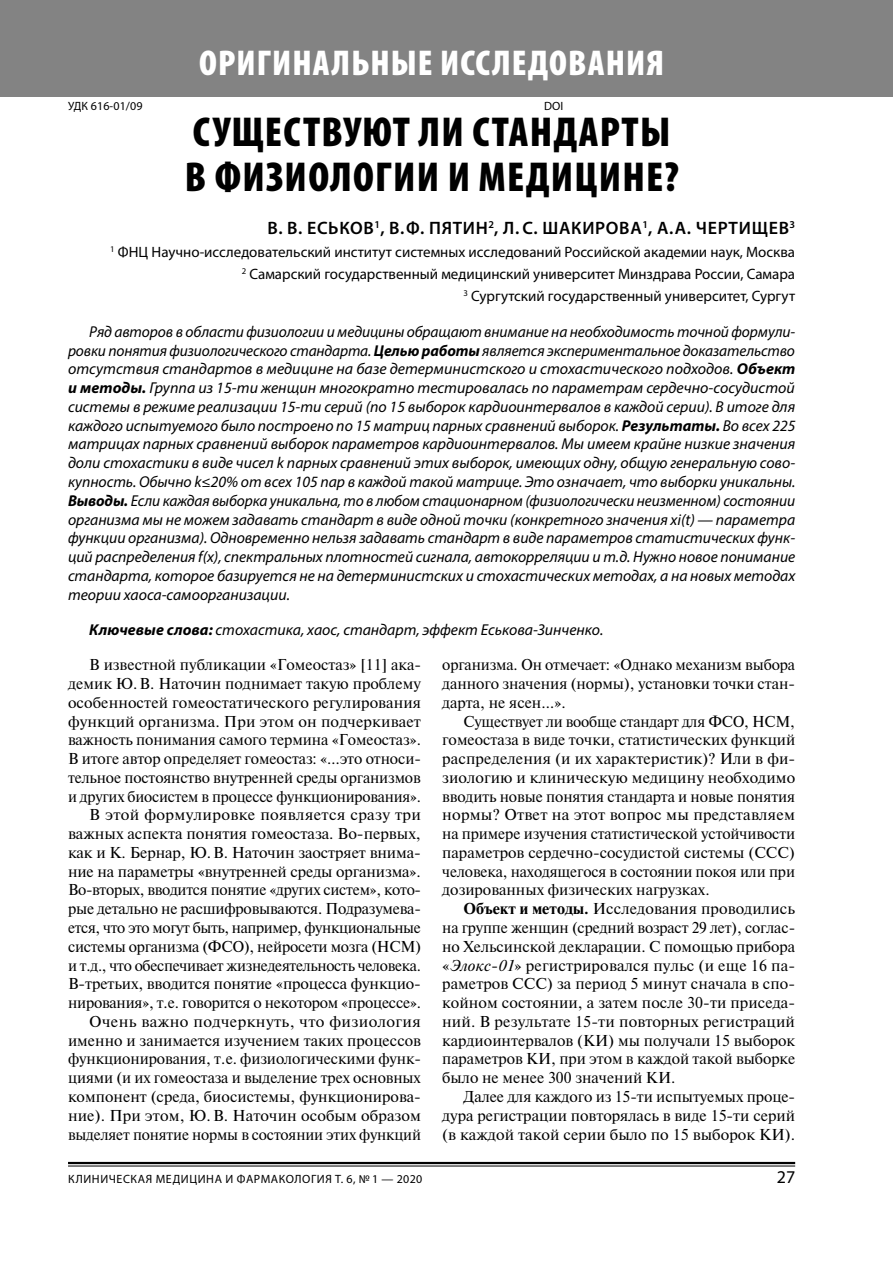
<style>
.page{position:relative;width:893px;height:1276px;background:#fff}
.page>*{position:absolute;margin:0;border:0;box-sizing:border-box;transform-origin:0 0}
.t1{font:900 condensed 42px/45px "Myriad Pro";letter-spacing:.03em;color:#000}
.t2{font:900 condensed 36px "Myriad Pro";letter-spacing:.03em;color:#fff}
.t3{font:600 18px "Myriad Pro";letter-spacing:.04em;color:#000}
.t4{font:18px "Myriad Pro";color:#000}
.t5{font:15.75px/18.8px "Newton";letter-spacing:-.005em;color:#000;text-align:justify}
.t6{font:italic 15.75px/18.8px "Myriad Pro";color:#000;text-align:justify}
.t7{font:15px/22.2px "Myriad Pro";color:#000;text-align:right}
.t8{font:12px "Myriad Pro";letter-spacing:.05em;color:#000}
.t9{font:12px "Myriad Pro";letter-spacing:.01em;color:#000}
.s1{font-weight:700}
.s2{font-style:italic}
</style>
<div class="page">
<hr style="left:68px;top:1162px;width:727px;height:2px;background:#000">
<hr style="left:68px;top:1165px;width:727px;height:1px;background:#000">
<div style="left:0;top:0;width:893px;height:96px;background:#838383"></div>
<h2 class="t2" style="left:199px;top:43px;width:467px">ОРИГИНАЛЬНЫЕ ИССЛЕДОВАНИЯ</h2>
<p class="t9" style="left:68px;top:99px;width:76px">УДК 616-01/09</p>
<p class="t8" style="left:544px;top:99px;width:21px">DOI</p>
<h1 class="t1" style="left:185px;top:110px;width:496px">СУЩЕСТВУЮТ ЛИ СТАНДАРТЫ<br>В ФИЗИОЛОГИИ И МЕДИЦИНЕ?</h1>
<p class="t3" style="left:267px;top:217px;width:529px">В. В. ЕСЬКОВ<sup>1</sup>, В.Ф. ПЯТИН<sup>2</sup>, Л. С. ШАКИРОВА<sup>1</sup>, А.А. ЧЕРТИЩЕВ<sup>3</sup></p>
<p class="t7" style="left:110px;top:240px;width:686px"><sup>1</sup> ФНЦ Научно-исследовательский институт системных исследований Российской академии наук, Москва<br><sup>2</sup> Самарский государственный медицинский университет Минздрава России, Самара<br><sup>3</sup> Сургутский государственный университет, Сургут</p>
<p class="t6" style="left:68px;top:322px;width:729px;text-indent:21px">Ряд авторов в области физиологии и медицины обращают внимание на необходимость точной формули&shy;ровки понятия физиологического стандарта. <span class="s1">Целью работы</span> является экспериментальное доказательство отсутствия стандартов в медицине на базе детерминистского и стохастического подходов. <span class="s1">Объект и методы.</span> Группа из 15-ти женщин многократно тестировалась по параметрам сердечно-сосудистой системы в режиме реализации 15-ти серий (по 15 выборок кардиоинтервалов в каждой серии). В итоге для каждого испытуемого было построено по 15 матриц парных сравнений выборок. <span class="s1">Результаты.</span> Во всех 225 матрицах парных сравнений выборок параметров кардиоинтервалов. Мы имеем крайне низкие значения доли стохастики в виде чисел k парных сравнений этих выборок, имеющих одну, общую генеральную сово&shy;купность. Обычно k≤20% от всех 105 пар в каждой такой матрице. Это означает, что выборки уникальны.<br><span class="s1">Выводы.</span> Если каждая выборка уникальна, то в любом стационарном (физиологически неизменном) состоянии организма мы не можем задавать стандарт в виде одной точки (конкретного значения xi(t) — параметра функции организма). Одновременно нельзя задавать стандарт в виде параметров статистических функ&shy;ций распределения f(x), спектральных плотностей сигнала, автокорреляции и т.д. Нужно новое понимание стандарта, которое базируется не на детерминистских и стохастических методах, а на новых методах теории хаоса-самоорганизации.</p>
<p class="t6" style="left:89px;top:620px;width:516px"><span class="s1">Ключевые слова:</span> стохастика, хаос, стандарт, эффект Еськова-Зинченко.</p>
<p class="t5" style="left:68px;top:655px;width:355px;text-align:right">В известной публикации «Гомеостаз» [11] ака&shy;демик Ю.В. Наточин поднимает такую проблему особенностей гомеостатического регулирования функций организма. При этом он подчеркивает важность понимания самого термина «Гомеостаз».<br>В итоге автор определяет гомеостаз: «…это относи&shy;тельное постоянство внутренней среды организмов и других биосистем в процессе функционирования».<br>В этой формулировке появляется сразу три важных аспекта понятия гомеостаза. Во-первых, как и К. Бернар, Ю.В. Наточин заостряет внима&shy;ние на параметры «внутренней среды организма».<br>Во-вторых, вводится понятие «других систем», кото&shy;рые детально не расшифровываются. Подразумева&shy;ется, что это могут быть, например, функциональные системы организма (ФСО), нейросети мозга (НСМ) и т.д., что обеспечивает жизнедеятельность человека.<br>В-третьих, вводится понятие «процесса функцио&shy;нирования», т.е. говорится о некотором «процессе».<br>Очень важно подчеркнуть, что физиология именно и занимается изучением таких процессов функционирования, т.е. физиологическими функ&shy;циями (и их гомеостаза и выделение трех основных компонент (среда, биосистемы, функционирова&shy;ние). При этом, Ю.В. Наточин особым образом выделяет понятие нормы в состоянии этих функций</p>
<p class="t5" style="left:442px;top:655px;width:354px">организма. Он отмечает: «Однако механизм выбора данного значения (нормы), установки точки стан&shy;дарта, не ясен…».</p>
<p class="t5" style="left:442px;top:711px;width:355px;text-indent:21px">Существует ли вообще стандарт для ФСО, НСМ, гомеостаза в виде точки, статистических функций распределения (и их характеристик)? Или в фи&shy;зиологию и клиническую медицину необходимо вводить новые понятия стандарта и новые понятия нормы? Ответ на этот вопрос мы представляем на примере изучения статистической устойчивости параметров сердечно-сосудистой системы (ССС) человека, находящегося в состоянии покоя или при дозированных физических нагрузках.</p>
<p class="t5" style="left:442px;top:899px;width:355px;text-indent:21px"><span class="s1">Объект и методы.</span> Исследования проводились на группе женщин (средний возраст 29 лет), соглас&shy;но Хельсинской декларации. С помощью прибора «<span class="s2">Элокс‑01</span>» регистрировался пульс (и еще 16 па&shy;раметров ССС) за период 5 минут сначала в спо&shy;койном состоянии, а затем после 30-ти приседа&shy;ний. В результате 15-ти повторных регистраций кардиоинтервалов (КИ) мы получали 15 выборок параметров КИ, при этом в каждой такой выборке было не менее 300 значений КИ.</p>
<p class="t5" style="left:442px;top:1086px;width:355px;text-indent:21px">Далее для каждого из 15-ти испытуемых проце&shy;дура регистрации повторялась в виде 15-ти серий (в каждой такой серии было по 15 выборок КИ).</p>
<p class="t8" style="left:68px;top:1172px;width:356px">КЛИНИЧЕСКАЯ МЕДИЦИНА И ФАРМАКОЛОГИЯ Т. 6, № 1 — 2020</p>
<p class="t4" style="left:777px;top:1166px;width:20px">27</p>
</div>
